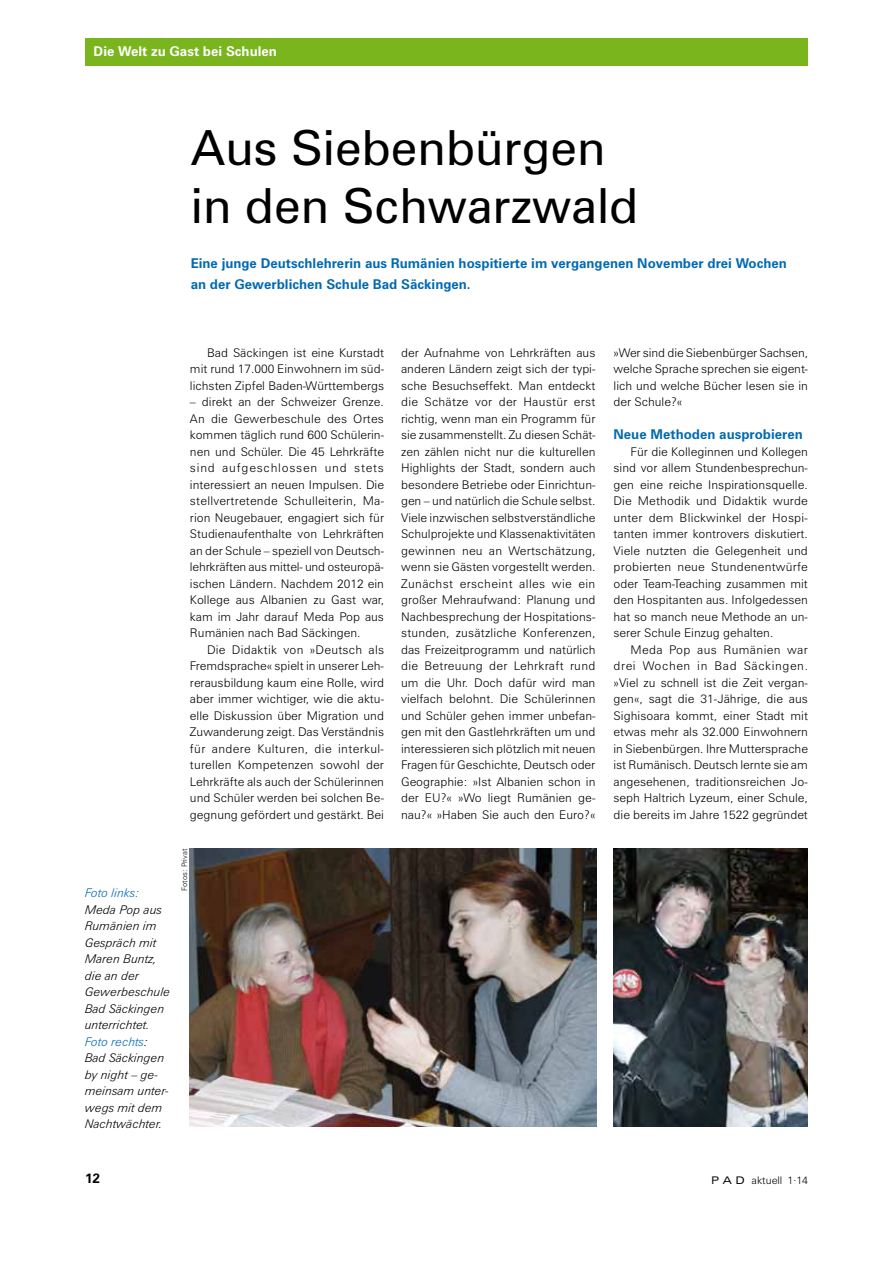
<style>
.page{position:relative;width:893px;height:1263px;background:#fff}
.page>*{position:absolute;margin:0;border:0;box-sizing:border-box;transform-origin:0 0}
.t1{font:48.45px/58.2px "Zurich BT";color:#000}
.t2{font:700 13.5px/21px "Zurich BT";color:#006ab3}
.t3{font:700 13.5px "Zurich BT";color:#fff}
.t4{font:700 13.5px "Zurich BT";color:#000}
.t5{font:300 12px/16.5px "Zurich BT";color:#000;text-align:justify}
.t6{font:italic 300 12px/16.5px "Zurich BT";color:#000}
.t7{font:italic 300 12px "Zurich BT";color:#006ab3}
.t8{font:300 10.5px "Zurich BT";color:#000}
.t9{font:300 7.5px "Zurich BT";color:#000}
.s1{color:#006ab3}
.s2{font-style:normal}
.s3{font-weight:400;font-stretch:expanded}
</style>
<div class="page">
<div style="left:85px;top:38px;width:723px;height:28px;background:#7ab51d"></div>
<img style="left:614px;top:848px;width:194px;height:279px">
<img style="left:190px;top:848px;width:406px;height:279px">
<p class="t3" style="left:94px;top:43px;width:185px">Die Welt zu Gast bei Schulen</p>
<h1 class="t1" style="left:191px;top:118px;width:449px">Aus Siebenbürgen in den Schwarzwald</h1>
<p class="t2" style="left:191px;top:253px;width:598px">Eine junge Deutschlehrerin aus Rumänien hospitierte im vergangenen November drei Wochen an der Gewerblichen Schule Bad Säckingen.</p>
<p class="t7" style="left:85px;top:885px;width:56px">Foto links:</p>
<p class="t6" style="left:85px;top:901px;width:87px">Meda Pop aus<br>Rumänien im<br>Gespräch mit<br>Maren Buntz, die an der<br>Gewerbeschule<br>Bad Säckingen unterrichtet.<br><span class="s1">Foto rechts</span>:<br>Bad Säckingen by night <span class="s2">–</span> ge&shy;meinsam unter&shy;wegs mit dem<br>Nachtwächter.</p>
<p class="t5" style="left:190px;top:344px;width:196px;text-indent:17px">Bad Säckingen ist eine Kurstadt mit rund 17.000 Einwohnern im süd&shy;lichsten Zipfel Baden-Württembergs</p>
<p class="t5" style="left:190px;top:394px;width:196px">– direkt an der Schweizer Grenze.<br>An die Gewerbeschule des Ortes kommen täglich rund 600 Schülerin&shy;nen und Schüler. Die 45 Lehrkräfte sind aufgeschlossen und stets interessiert an neuen Impulsen. Die stellvertretende Schulleiterin, Ma&shy;rion Neugebauer, engagiert sich für Studienaufenthalte von Lehrkräften an der Schule – speziell von Deutsch&shy;lehrkräften aus mittel- und osteuropä&shy;ischen Ländern. Nachdem 2012 ein Kollege aus Albanien zu Gast war, kam im Jahr darauf Meda Pop aus Rumänien nach Bad Säckingen.</p>
<p class="t5" style="left:190px;top:641px;width:196px;text-indent:17px">Die Didaktik von »Deutsch als Fremdsprache« spielt in unserer Leh&shy;rerausbildung kaum eine Rolle, wird aber immer wichtiger, wie die aktu&shy;elle Diskussion über Migration und Zuwanderung zeigt. Das Verständnis für andere Kulturen, die interkul&shy;turellen Kompetenzen sowohl der Lehrkräfte als auch der Schülerinnen und Schüler werden bei solchen Be&shy;gegnung gefördert und gestärkt. Bei</p>
<p class="t9" style="left:180px;top:891px;width:44px;rotate:-90deg">Fotos: Privat</p>
<p class="t5" style="left:401px;top:344px;width:196px">der Aufnahme von Lehrkräften aus anderen Ländern zeigt sich der typi&shy;sche Besuchseffekt. Man entdeckt die Schätze vor der Haustür erst richtig, wenn man ein Programm für sie zusammenstellt. Zu diesen Schät&shy;zen zählen nicht nur die kulturellen Highlights der Stadt, sondern auch besondere Betriebe oder Einrichtun&shy;gen – und natürlich die Schule selbst.<br>Viele inzwischen selbstverständliche Schulprojekte und Klassenaktivitäten gewinnen neu an Wertschätzung, wenn sie Gästen vorgestellt werden.<br>Zunächst erscheint alles wie ein großer Mehraufwand: Planung und Nachbesprechung der Hospitations&shy;stunden, zusätzliche Konferenzen, das Freizeitprogramm und natürlich die Betreuung der Lehrkraft rund um die U hr. Doch dafür wird man vielfach belohnt. Die Schülerinnen und Schüler gehen immer unbefan&shy;gen mit den Gastlehrkräften um und interessieren sich plötzlich mit neuen Fragen für Geschichte, Deutsch oder Geographie: »Ist Albanien schon in der EU ?« »Wo liegt Rumänien ge&shy;nau?« »Haben Sie auch den Euro?«</p>
<p class="t5" style="left:614px;top:344px;width:196px">»Wer sind die Siebenbürger Sachsen, welche Sprache sprechen sie eigent&shy;lich und welche Bücher lesen sie in der Schule?«</p>
<p class="t2" style="left:614px;top:424px;width:191px">Neue Methoden ausprobieren</p>
<p class="t5" style="left:614px;top:443px;width:196px;text-indent:17px">Für die Kolleginnen und Kollegen sind vor allem Stundenbesprechun&shy;gen eine reiche Inspirationsquelle.<br>Die Methodik und Didaktik wurde unter dem Blickwinkel der Hospi&shy;tanten immer kontrovers diskutiert.<br>Viele nutzten die Gelegenheit und probierten neue Stundenentwürfe oder Team-Teaching zusammen mit den Hospitanten aus. Infolgedessen hat so manch neue Methode an un&shy;serer Schule Einzug gehalten.</p>
<p class="t5" style="left:614px;top:641px;width:196px;text-indent:17px">Meda Pop aus Rumänien war drei Wochen in Bad Säckingen. »Viel zu schnell ist die Zeit vergan&shy;gen«, sagt die 31-Jährige, die aus Sighisoara kommt, einer Stadt mit etwas mehr als 32.000 Einwohnern in Siebenbürgen. Ihre Muttersprache ist Rumänisch. Deutsch lernte sie am angesehenen, traditionsreichen Jo&shy;seph Haltrich Lyzeum, einer Schule, die bereits im Jahre 1522 gegründet</p>
<p class="t4" style="left:85px;top:1170px;width:16px">12</p>
<p class="t8" style="left:711px;top:1174px;width:98px"><span class="s3">P A D</span> aktuell 1.14</p>
</div>
